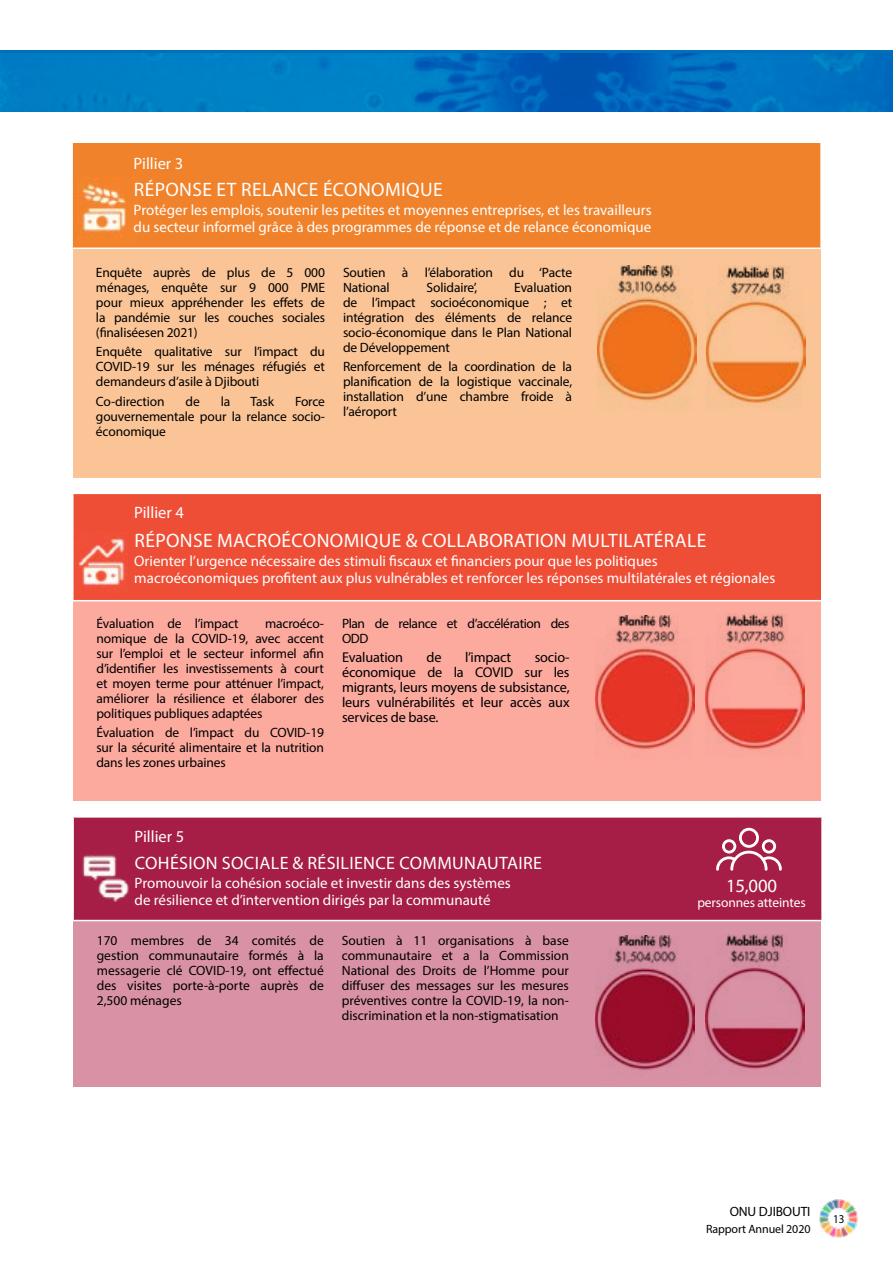
<style>
.page{position:relative;width:893px;height:1263px;background:#fff}
.page>*{position:absolute;margin:0;border:0;box-sizing:border-box;transform-origin:0 0}
.t1{font:19.5px "Myriad Pro";letter-spacing:.02em;color:#fff}
.t2{font:18.75px "Myriad Pro";color:#fff}
.t3{font:18px "Myriad Pro";letter-spacing:.02em;color:#fff}
.t4{font:16.5px "Myriad Pro";color:#fff}
.t5{font:15px/16.5px "Myriad Pro";color:#fff}
.t6{font:14.25px/15px "Myriad Pro";letter-spacing:-.01em;color:#000;text-align:justify}
.t7{font:13.5px/15px "Myriad Pro";letter-spacing:-.01em;color:#000;text-align:justify}
.t8{font:13.5px/15px "Myriad Pro";letter-spacing:-.03em;color:#000}
.t9{font:13.5px "Myriad Pro";letter-spacing:-.01em;color:#fff}
.t10{font:12px "Myriad Pro";letter-spacing:-.01em;color:#000}
.t11{font:12px "Myriad Pro";letter-spacing:-.01em;color:#000;scale:.92 1}
</style>
<div class="page">
<img style="left:820px;top:1200px;width:38px;height:38px">
<div style="left:0;top:50px;width:893px;height:62px;background:linear-gradient(to right,#0070ba,#0070ba)"></div>
<img style="left:0;top:54px;width:893px;height:57px">
<div style="left:73px;top:247px;width:747px;height:230px;background:#fac496"></div>
<div style="left:72px;top:142px;width:749px;height:106px;background:#f0822b"></div>
<hr style="left:71px;top:141px;width:751px;height:2px;background:#fff">
<hr style="left:71px;top:143px;width:2px;height:105px;background:#fff">
<hr style="left:820px;top:143px;width:2px;height:105px;background:#fff">
<hr style="left:71px;top:248px;width:751px;height:1px;background:#fff">
<img style="left:77px;top:178px;width:50px;height:62px">
<img style="left:707px;top:266px;width:99px;height:139px">
<div style="left:74px;top:600px;width:747px;height:201px;background:#fca99e"></div>
<img style="left:597px;top:266px;width:99px;height:141px">
<img style="left:595px;top:615px;width:100px;height:136px">
<img style="left:705px;top:614px;width:99px;height:139px">
<div style="left:73px;top:493px;width:749px;height:108px;background:#ef4e36"></div>
<hr style="left:72px;top:493px;width:750px;height:1px;background:#fff">
<hr style="left:72px;top:494px;width:2px;height:106px;background:#fff">
<hr style="left:821px;top:494px;width:1px;height:106px;background:#fff">
<hr style="left:72px;top:600px;width:750px;height:1px;background:#fff">
<img style="left:77px;top:535px;width:50px;height:52px">
<div style="left:74px;top:920px;width:747px;height:167px;background:#d992a5"></div>
<img style="left:595px;top:936px;width:100px;height:134px">
<img style="left:705px;top:934px;width:99px;height:139px">
<div style="left:73px;top:817px;width:749px;height:103px;background:#a61d45"></div>
<hr style="left:72px;top:816px;width:751px;height:2px;background:#fff">
<hr style="left:72px;top:818px;width:2px;height:102px;background:#fff">
<hr style="left:821px;top:818px;width:2px;height:102px;background:#fff">
<hr style="left:72px;top:920px;width:751px;height:1px;background:#fff">
<img style="left:82px;top:854px;width:50px;height:48px">
<svg style="left:716px;top:828px;width:66px;height:43px"></svg>
<p class="t4" style="left:134px;top:153px;width:51px">Pillier 3</p>
<h1 class="t1" style="left:134px;top:177px;width:310px">RÉPONSE ET RELANCE ÉCONOMIQUE</h1>
<p class="t5" style="left:134px;top:202px;width:520px">Protéger les emplois, soutenir les petites et moyennes entreprises, et les travailleurs du secteur informel grâce à des programmes de réponse et de relance économique</p>
<p class="t7" style="left:96px;top:264px;width:231px">Enquête auprès de plus de 5 000 ménages, enquête sur 9 000 PME pour mieux appréhender les effets de la pandémie sur les couches sociales (finaliséesen 2021)</p>
<p class="t7" style="left:96px;top:344px;width:231px">Enquête qualitative sur l’impact du COVID-19 sur les ménages réfugiés et demandeurs d’asile à Djibouti</p>
<p class="t7" style="left:96px;top:393px;width:70px">Co-direction</p>
<p class="t7" style="left:186px;top:393px;width:16px">de</p>
<p class="t7" style="left:221px;top:393px;width:11px">la</p>
<p class="t7" style="left:251px;top:393px;width:25px">Task</p>
<p class="t7" style="left:96px;top:393px;width:231px;text-indent:199px">Force gouvernementale pour la relance socio&shy;économique</p>
<p class="t7" style="left:343px;top:264px;width:231px">Soutien à l’élaboration du ‘Pacte<br>National</p>
<p class="t7" style="left:343px;top:279px;width:231px;text-indent:171px">Evaluation de l’impact socioéconomique ; et intégration des éléments de relance socio-économique dans le Plan National de Développement</p>
<p class="t7" style="left:343px;top:359px;width:231px">Renforcement de la coordination de la planification de la logistique vaccinale, installation d’une chambre froide à l’aéroport</p>
<p class="t7" style="left:427px;top:279px;width:52px">Solidaire’,</p>
<p class="t4" style="left:134px;top:503px;width:51px">Pillier 4</p>
<h1 class="t1" style="left:134px;top:528px;width:573px">RÉPONSE MACROÉCONOMIQUE &amp; COLLABORATION MULTILATÉRALE</h1>
<p class="t5" style="left:134px;top:553px;width:643px">Orienter l’urgence nécessaire des stimuli fiscaux et financiers pour que les politiques macroéconomiques profitent aux plus vulnérables et renforcer les réponses multilatérales et régionales</p>
<p class="t7" style="left:96px;top:616px;width:144px">Évaluation de l’impact</p>
<p class="t7" style="left:96px;top:616px;width:229px;text-indent:169px">macroéco&shy;nomique de la COVID-19, avec accent sur l’emploi et le secteur informel afin d’identifier les investissements à court et moyen terme pour atténuer l’impact, améliorer la résilience et élaborer des politiques publiques adaptées</p>
<p class="t7" style="left:96px;top:725px;width:229px">Évaluation de l’impact du COVID-19 sur la sécurité alimentaire et la nutrition dans les zones urbaines</p>
<p class="t8" style="left:342px;top:616px;width:229px">Plan de relance et d’accélération des<br>ODD</p>
<p class="t6" style="left:342px;top:650px;width:63px">Evaluation</p>
<p class="t6" style="left:427px;top:650px;width:17px">de</p>
<p class="t6" style="left:465px;top:650px;width:48px">l’impact</p>
<p class="t6" style="left:342px;top:650px;width:229px;text-indent:193px">socio&shy;économique de la COVID sur les migrants, leurs moyens de subsistance, leurs vulnérabilités et leur accès aux services de base.</p>
<p class="t4" style="left:135px;top:826px;width:51px">Pillier 5</p>
<h3 class="t3" style="left:135px;top:852px;width:409px">COHÉSION SOCIALE &amp; RÉSILIENCE COMMUNAUTAIRE</h3>
<p class="t5" style="left:135px;top:875px;width:378px">Promouvoir la cohésion sociale et investir dans des systèmes de résilience et d’intervention dirigés par la communauté</p>
<h2 class="t2" style="left:726px;top:874px;width:53px">15,000</h2>
<p class="t9" style="left:697px;top:894px;width:110px">personnes atteintes</p>
<p class="t7" style="left:97px;top:933px;width:229px">170 membres de 34 comités de gestion communautaire formés à la messagerie clé COVID-19, ont effectué des visites porte-à-porte auprès de 2,500 ménages</p>
<p class="t7" style="left:342px;top:933px;width:229px">Soutien à 11 organisations à base communautaire et a la Commission National des Droits de l’Homme pour diffuser des messages sur les mesures préventives contre la COVID-19, la non&shy;discrimination et la non-stigmatisation</p>
<p class="t7" style="left:730px;top:1204px;width:82px">ONU DJIBOUTI</p>
<p class="t10" style="left:706px;top:1221px;width:106px">Rapport Annuel 2020</p>
<p class="t11" style="left:833px;top:1212px;width:14px">13</p>
</div>
